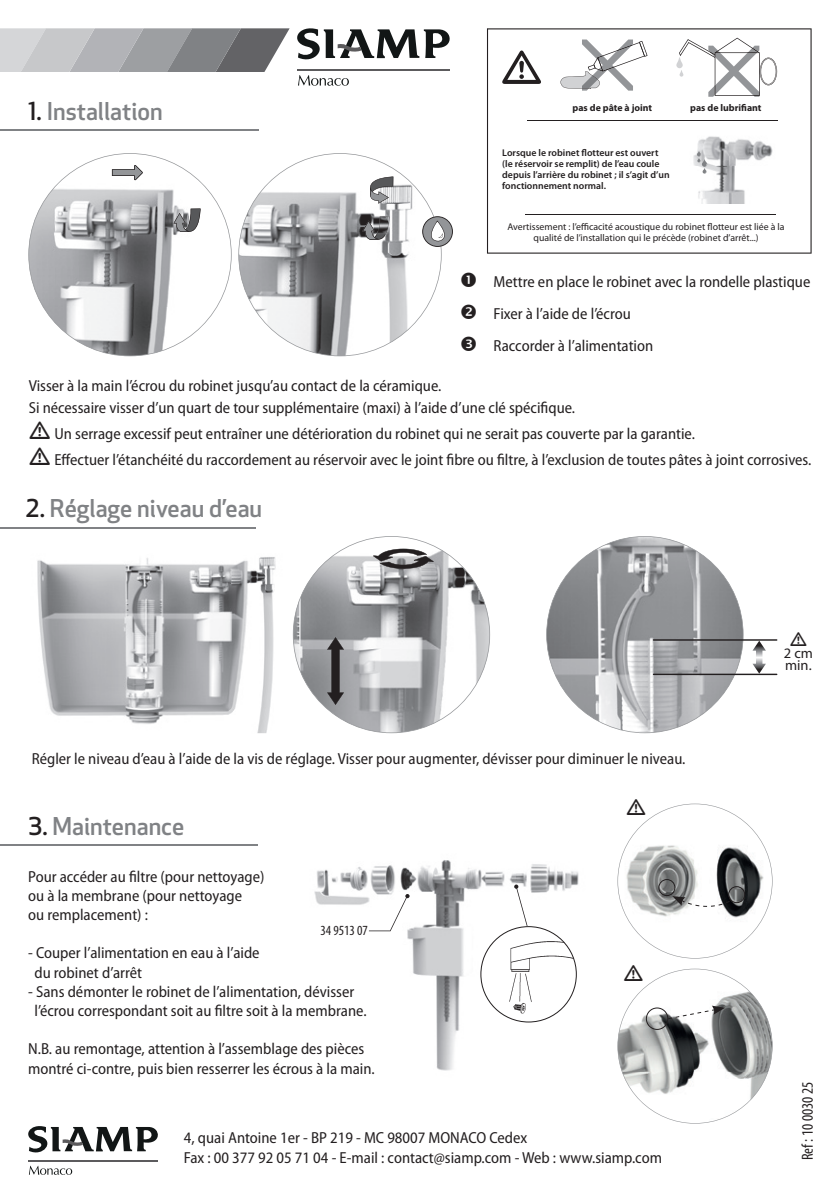
<style>
.page{position:relative;width:840px;height:1191px;background:#fff}
.page>*{position:absolute;margin:0;border:0;box-sizing:border-box;transform-origin:0 0}
.t1{font:500 24px "Apex New";color:#808285}
.t2{font:semi-condensed 16px/19.2px "Myriad Pro";color:#231f20}
.t3{font:condensed 16px "Myriad Pro";color:#231f20}
.t4{font:14.4px/11.6px "Myriad Pro";color:#231f20}
.t5{font:condensed 14px "Myriad Pro";color:#231f20}
.t6{font:600 9.8px/10.8px "Myriad Pro";color:#231f20}
.t7{font:9.8px/10.8px "Myriad Pro";color:#231f20;text-align:center}
.t8{font:700 9.8px "Myriad Pro";color:#231f20}
.s1{color:#231f20}
</style>
<div class="page">
<hr style="left:0;top:129px;width:258px;height:1px;background:#808285">
<svg style="left:28px;top:153px;width:203px;height:203px"></svg>
<svg style="left:238px;top:153px;width:203px;height:203px"></svg>
<svg style="left:173px;top:208px;width:27px;height:24px"></svg>
<svg style="left:362px;top:216px;width:27px;height:24px"></svg>
<svg style="left:370px;top:176px;width:23px;height:28px"></svg>
<svg style="left:422px;top:216px;width:31px;height:31px"></svg>
<hr style="left:0;top:844px;width:258px;height:1px;background:#808285">
<img style="left:314px;top:860px;width:265px;height:211px">
<img style="left:37px;top:557px;width:256px;height:176px">
<svg style="left:546px;top:536px;width:197px;height:197px"></svg>
<hr style="left:652px;top:639px;width:125px;height:1px;background:#231f20">
<hr style="left:652px;top:673px;width:125px;height:2px;background:#231f20">
<svg style="left:752px;top:640px;width:13px;height:33px"></svg>
<svg style="left:293px;top:536px;width:197px;height:197px"></svg>
<hr style="left:0;top:527px;width:255px;height:1px;background:#808285">
<svg style="left:29px;top:1165px;width:43px;height:9px"></svg>
<svg style="left:28px;top:1126px;width:130px;height:27px"></svg>
<hr style="left:28px;top:1160px;width:130px;height:2px;background:#5c5b5d">
<svg style="left:0;top:28px;width:450px;height:58px"></svg>
<hr style="left:297px;top:69px;width:152px;height:2px;background:#5c5b5d">
<svg style="left:368px;top:894px;width:41px;height:37px"></svg>
<svg style="left:480px;top:884px;width:96px;height:138px"></svg>
<svg style="left:487px;top:28px;width:324px;height:226px"></svg>
<svg style="left:502px;top:51px;width:38px;height:33px"></svg>
<svg style="left:557px;top:40px;width:90px;height:51px"></svg>
<svg style="left:676px;top:57px;width:6px;height:11px"></svg>
<svg style="left:678px;top:38px;width:98px;height:59px"></svg>
<hr style="left:526px;top:121px;width:250px;height:1px;background:#231f20">
<svg style="left:696px;top:151px;width:12px;height:23px"></svg>
<hr style="left:525px;top:214px;width:249px;height:1px;background:#231f20">
<svg style="left:617px;top:803px;width:155px;height:155px"></svg>
<svg style="left:617px;top:968px;width:155px;height:155px"></svg>
<h1 class="t1" style="left:28px;top:95px;width:136px"><span class="s1">1.</span> Installation</h1>
<p class="t8" style="left:572px;top:102px;width:81px">pas de pâte à joint</p>
<p class="t8" style="left:689px;top:102px;width:73px">pas de lubrifiant</p>
<p class="t6" style="left:502px;top:148px;width:169px">Lorsque le robinet flotteur est ouvert (le réservoir se remplit) de l’eau coule depuis l’arrière du robinet ; il s’agit d’un fonctionnement normal.</p>
<p class="t7" style="left:507px;top:221px;width:278px">Avertissement : l’efficacité acoustique du robinet flotteur est liée à la qualité de l’installation qui le précède (robinet d’arrêt...)</p>
<p class="t2" style="left:493px;top:265px;width:318px;line-height:32px">Mettre en place le robinet avec la rondelle plastique<br>Fixer à l’aide de l’écrou<br>Raccorder à l’alimentation</p>
<p class="t2" style="left:29px;top:375px;width:547px;line-height:21.6px">Visser à la main l’écrou du robinet jusqu’au contact de la céramique.<br>Si nécessaire visser d’un quart de tour supplémentaire (maxi) à l’aide d’une clé spécifique.</p>
<p class="t2" style="left:54px;top:421px;width:758px;line-height:26.4px">Un serrage excessif peut entraîner une détérioration du robinet qui ne serait pas couverte par la garantie.<br>Effectuer l’étanchéité du raccordement au réservoir avec le joint fibre ou filtre, à l’exclusion de toutes pâtes à joint corrosives.</p>
<h1 class="t1" style="left:26px;top:492px;width:238px"><span class="s1">2.</span> Réglage niveau d’eau</h1>
<p class="t2" style="left:32px;top:749px;width:655px">Régler le niveau d’eau à l’aide de la vis de réglage. Visser pour augmenter, dévisser pour diminuer le niveau.</p>
<h1 class="t1" style="left:28px;top:810px;width:157px"><span class="s1">3.</span> Maintenance</h1>
<p class="t2" style="left:28px;top:867px;width:238px">Pour accéder au filtre (pour nettoyage) ou à la membrane (pour nettoyage<br>ou remplacement) :</p>
<p class="t2" style="left:34px;top:943px;width:226px;text-indent:-6px">- Couper l’alimentation en eau à l’aide du robinet d’arrêt</p>
<p class="t2" style="left:34px;top:982px;width:333px;text-indent:-6px">- Sans démonter le robinet de l’alimentation, dévisser l’écrou correspondant soit au filtre soit à la membrane.</p>
<p class="t2" style="left:28px;top:1039px;width:348px">N.B. au remontage, attention à l’assemblage des pièces montré ci-contre, puis bien resserrer les écrous à la main.</p>
<p class="t5" style="left:320px;top:922px;width:49px">34 9513 07</p>
<p class="t2" style="left:184px;top:1128px;width:479px">4, quai Antoine 1er - BP 219 - MC 98007 MONACO Cedex<br>Fax : 00 377 92 05 71 04 - E-mail : contact@siamp.com - Web : www.siamp.com</p>
<p class="t4" style="left:783px;top:647px;width:31px">2 cm min.</p>
<p class="t3" style="left:798px;top:1160px;width:80px;rotate:-90deg">Ref : 10 0030 25</p>
</div>
